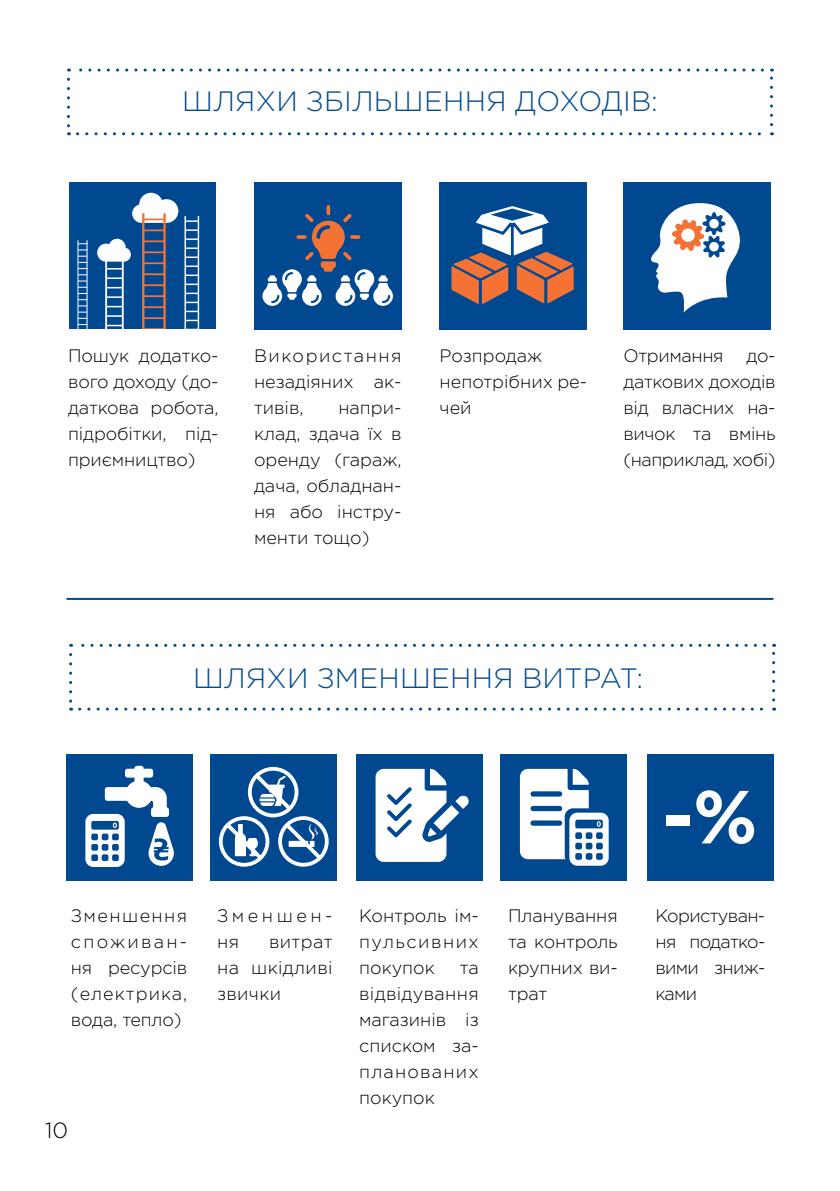
<style>
.page{position:relative;width:840px;height:1191px;background:#fff}
.page>*{position:absolute;margin:0;border:0;box-sizing:border-box;transform-origin:0 0}
.t1{font:300 28px "Gotham Pro";letter-spacing:.01em;color:#004990}
.t2{font:300 22px "Gotham Pro";color:#000}
.t3{font:300 18px/26px "Gotham Pro";color:#000;text-align:justify}
.t4{font:300 18px/26px "Gotham Pro";letter-spacing:.195em;color:#000}
.t5{font:300 18px "Gotham Pro";letter-spacing:-.02em;color:#000}
</style>
<div class="page">
<hr style="left:66px;top:598px;width:707px;height:2px;background:#004990">
<div style="left:211px;top:754px;width:126px;height:126px;background:#004990"></div>
<svg style="left:219px;top:767px;width:109px;height:99px"></svg>
<div style="left:500px;top:754px;width:126px;height:126px;background:#004990"></div>
<svg style="left:519px;top:769px;width:89px;height:96px"></svg>
<div style="left:66px;top:754px;width:126px;height:126px;background:#004990"></div>
<svg style="left:85px;top:766px;width:89px;height:101px"></svg>
<div style="left:69px;top:183px;width:146px;height:146px;background:#004990"></div>
<svg style="left:184px;top:216px;width:15px;height:113px"></svg>
<svg style="left:77px;top:240px;width:10px;height:89px"></svg>
<svg style="left:97px;top:193px;width:81px;height:136px"></svg>
<div style="left:254px;top:183px;width:147px;height:147px;background:#004990"></div>
<svg style="left:262px;top:205px;width:131px;height:101px"></svg>
<div style="left:439px;top:183px;width:148px;height:147px;background:#004990"></div>
<svg style="left:451px;top:206px;width:122px;height:98px"></svg>
<div style="left:623px;top:183px;width:147px;height:147px;background:#004990"></div>
<svg style="left:651px;top:203px;width:89px;height:110px"></svg>
<div style="left:356px;top:754px;width:126px;height:126px;background:#004990"></div>
<svg style="left:375px;top:769px;width:94px;height:93px"></svg>
<svg style="left:67px;top:79px;width:3px;height:56px"></svg>
<svg style="left:77px;top:132px;width:695px;height:3px"></svg>
<svg style="left:770px;top:69px;width:2px;height:56px"></svg>
<svg style="left:68px;top:69px;width:694px;height:3px"></svg>
<svg style="left:69px;top:654px;width:3px;height:56px"></svg>
<svg style="left:80px;top:707px;width:694px;height:3px"></svg>
<svg style="left:772px;top:644px;width:2px;height:56px"></svg>
<svg style="left:71px;top:644px;width:693px;height:3px"></svg>
<div style="left:647px;top:754px;width:126px;height:126px;background:#004990"></div>
<div style="left:665px;top:814px;width:23px;height:11px;background:#fff"></div>
<svg style="left:696px;top:790px;width:57px;height:54px"></svg>
<h1 class="t1" style="left:182px;top:86px;width:477px">ШЛЯХИ ЗБІЛЬШЕННЯ ДОХОДІВ:</h1>
<p class="t3" style="left:68px;top:343px;width:152px">Пошук додатко&shy;вого доходу (до&shy;даткова робота, підробітки, під&shy;приємництво)</p>
<p class="t3" style="left:254px;top:343px;width:149px">Використання незадіяних ак&shy;тивів,</p>
<p class="t3" style="left:254px;top:395px;width:149px;text-indent:84px">напри&shy;клад, здача їх в оренду (гараж, дача, обладнан&shy;ня або інстру&shy;менти тощо)</p>
<p class="t3" style="left:439px;top:343px;width:149px;text-align:left">Розпродаж непотрібних ре&shy;чей</p>
<p class="t5" style="left:623px;top:346px;width:101px">Отримання</p>
<p class="t3" style="left:623px;top:343px;width:153px;text-indent:123px">до&shy;даткових доходів від власних на&shy;вичок та вмінь (наприклад, хобі)</p>
<h1 class="t1" style="left:193px;top:663px;width:451px">ШЛЯХИ ЗМЕНШЕННЯ ВИТРАТ:</h1>
<p class="t3" style="left:71px;top:903px;width:118px">Зменшення споживан&shy;ня ресурсів (електрика, вода, тепло)</p>
<p class="t2" style="left:45px;top:1118px;width:24px">10</p>
<p class="t4" style="left:217px;top:903px;width:117px">Зменшен&shy;ня</p>
<p class="t3" style="left:217px;top:929px;width:117px;text-indent:52px">витрат на шкідливі звички</p>
<p class="t3" style="left:359px;top:903px;width:121px">Контроль ім&shy;пульсивних покупок</p>
<p class="t3" style="left:359px;top:955px;width:121px;text-indent:101px">та відвідування магазинів із списком за&shy;планованих покупок</p>
<p class="t3" style="left:507px;top:903px;width:111px">Планування та контроль крупних ви&shy;трат</p>
<p class="t3" style="left:655px;top:903px;width:111px">Користуван&shy;ня податко&shy;вими зниж&shy;ками</p>
</div>
